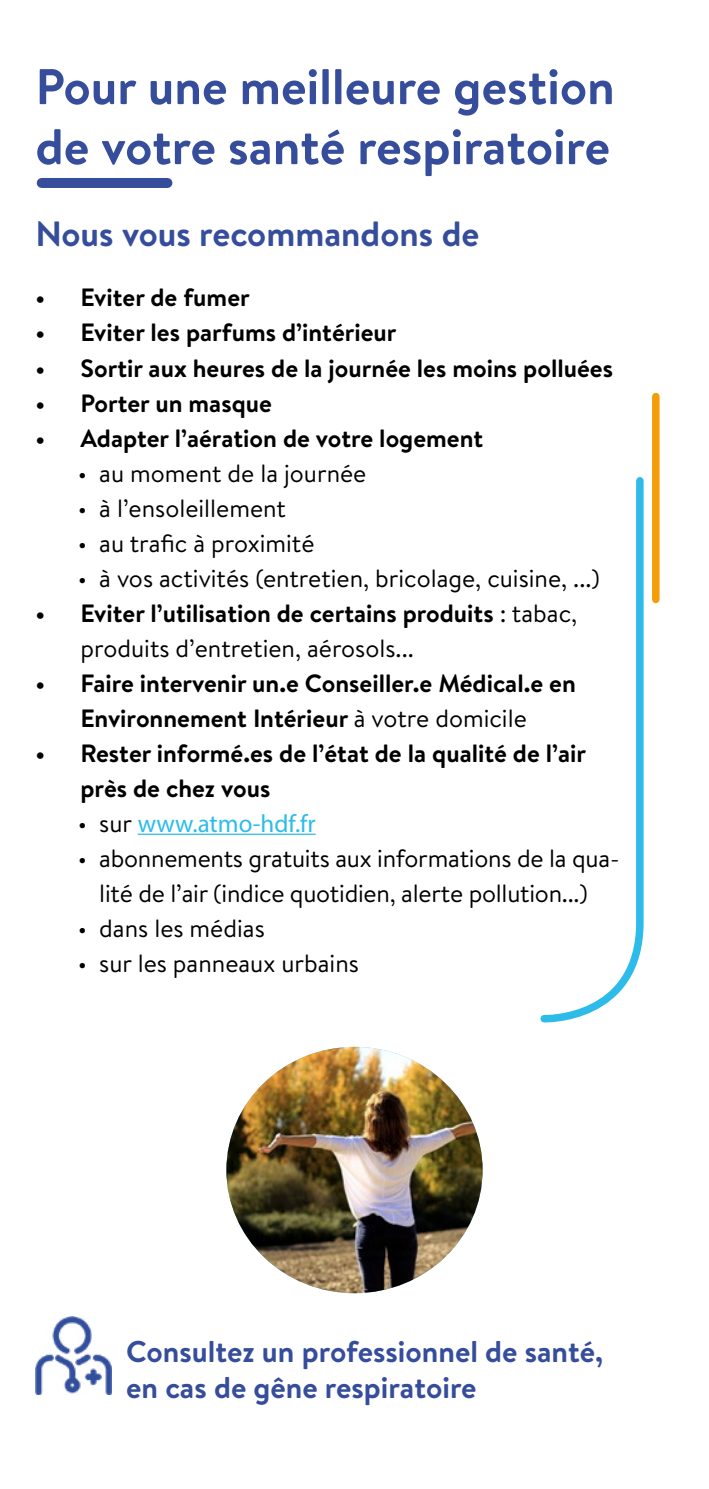
<style>
.page{position:relative;width:709px;height:1489px;background:#fff}
.page>*{position:absolute;margin:0;border:0;box-sizing:border-box;transform-origin:0 0}
.t1{font:700 50px/60px "Brandon Text";color:#354d9b}
.t2{font:700 35px "Brandon Text";color:#354d9b}
.t3{font:700 30px/36px "Brandon Text";color:#354d9b}
.t4{font:700 25px/35px "Brandon Text";color:#000}
.t5{font:25px/35px "Brandon Text";color:#000;text-align:center}
.t6{font:25px "Myriad Pro";color:#2dbce9}
.s1{font-weight:400}
.s2{font-family:"Brandon Text";color:#000}
</style>
<div class="page">
<div style="left:42px;top:178px;width:125px;height:10px;background:#354d9b"></div>
<hr style="left:138px;top:833px;width:178px;height:1px;background:#2dbce9">
<img style="left:35px;top:1316px;width:77px;height:78px">
<svg style="left:540px;top:477px;width:104px;height:546px"></svg>
<div style="left:652px;top:396px;width:7px;height:203px;background:#f59d08"></div>
<img style="left:226px;top:1046px;width:256px;height:247px">
<h1 class="t1" style="left:35px;top:56px;width:581px">Pour une meilleure gestion de votre santé respiratoire</h1>
<h2 class="t2" style="left:35px;top:210px;width:445px">Nous vous recommandons de</h2>
<p class="t4" style="left:35px;top:280px;width:216px">• Eviter de fumer</p>
<p class="t4" style="left:35px;top:315px;width:362px">• Eviter les parfums d’intérieur</p>
<p class="t4" style="left:35px;top:350px;width:579px">• Sortir aux heures de la journée les moins polluées</p>
<p class="t4" style="left:35px;top:385px;width:238px">• Porter un masque</p>
<p class="t4" style="left:35px;top:420px;width:449px">• Adapter l’aération de votre logement</p>
<p class="t5" style="left:78px;top:454px;width:290px">• au moment de la journée</p>
<p class="t5" style="left:78px;top:489px;width:209px">• à l’ensoleillement</p>
<p class="t5" style="left:78px;top:524px;width:238px">• au trafic à proximité</p>
<p class="t5" style="left:78px;top:559px;width:523px">• à vos activités (entretien, bricolage, cuisine, ...)</p>
<p class="t4" style="left:80px;top:595px;width:498px;text-indent:-45px">• Eviter l’utilisation de certains produits <span class="s1">: tabac, produits d’entretien, aérosols...</span></p>
<p class="t4" style="left:35px;top:665px;width:542px;text-align:center">• Faire intervenir un.e Conseiller.e Médical.e en<br>Environnement Intérieur <span class="s1">à votre domicile</span></p>
<p class="t4" style="left:80px;top:735px;width:507px;text-indent:-45px">• Rester informé.es de l’état de la qualité de l’air près de chez vous</p>
<p class="t6" style="left:78px;top:808px;width:239px"><span class="s2">• sur</span> www.atmo-hdf.fr</p>
<p class="t5" style="left:78px;top:839px;width:543px">• abonnements gratuits aux informations de la qua&shy;lité de l’air (indice quotidien, alerte pollution...)</p>
<p class="t5" style="left:78px;top:909px;width:188px">• dans les médias</p>
<p class="t5" style="left:78px;top:944px;width:282px">• sur les panneaux urbains</p>
<p class="t3" style="left:126px;top:1332px;width:478px">Consultez un professionnel de santé, en cas de gêne respiratoire</p>
</div>
